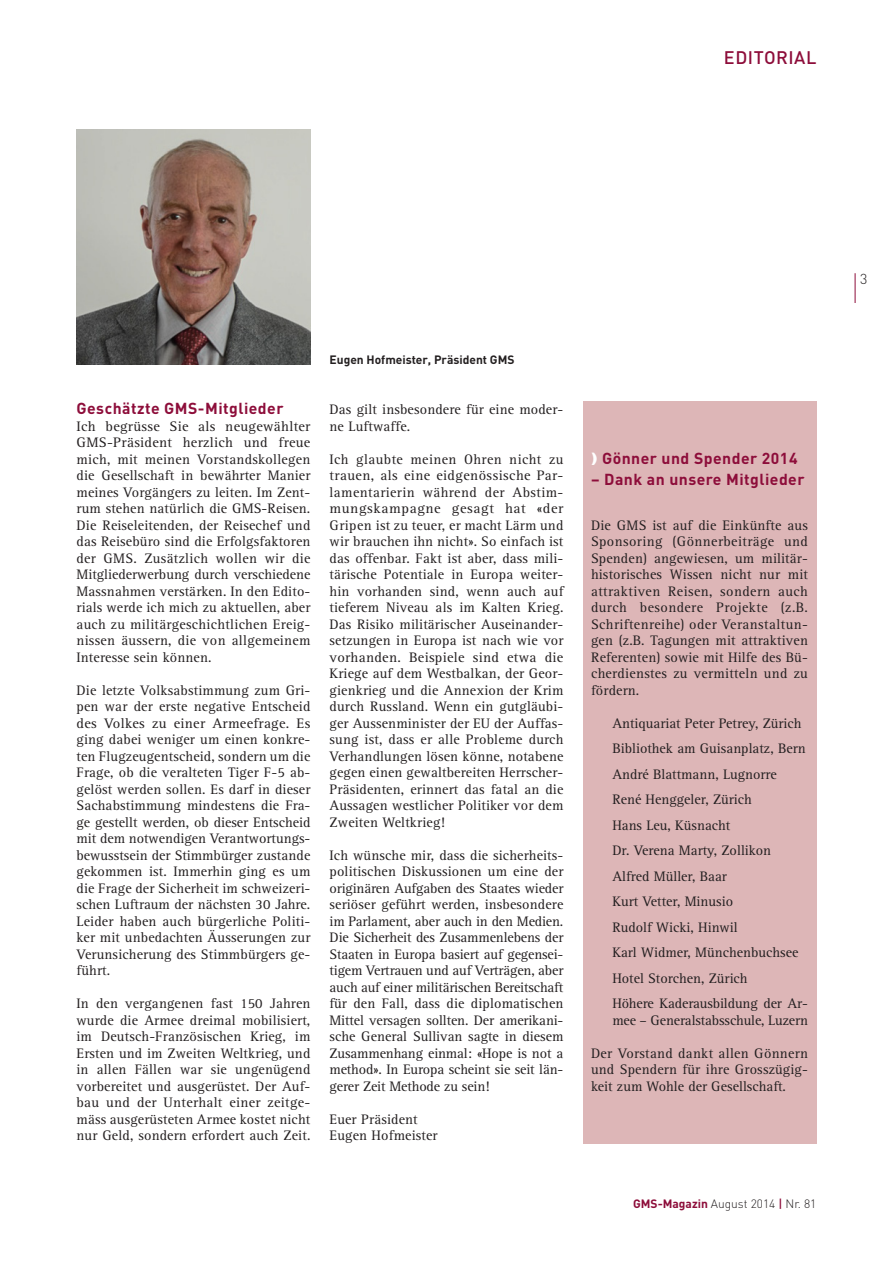
<style>
.page{position:relative;width:893px;height:1263px;background:#fff}
.page>*{position:absolute;margin:0;border:0;box-sizing:border-box;transform-origin:0 0}
.t1{font:500 18px "DIN";letter-spacing:.03em;color:#8d0d3a}
.t2{font:700 15.75px "DIN";letter-spacing:.03em;color:#8d0d3a}
.t3{font:14.25px/16.5px "Rotis Serif";color:#231f20;text-align:justify}
.t4{font:300 14.25px "DIN";color:#231f20}
.t5{font:700 12px "DIN";color:#231f20}
.t6{font:300 12px "DIN";color:#231f20}
.s1{color:#fff}
.s2{font-weight:700;color:#8d0d3a}
.s3{font-weight:500;color:#8d0d3a}
</style>
<div class="page">
<img style="left:77px;top:130px;width:233px;height:234px">
<div style="left:583px;top:402px;width:233px;height:742px;background:#ddb6b7"></div>
<hr style="left:855px;top:273px;width:1px;height:30px;background:#8d0d3a">
<p class="t1" style="left:724px;top:46px;width:94px">EDITORIAL</p>
<p class="t2" style="left:77px;top:398px;width:208px">Geschätzte GMS-Mitglieder</p>
<p class="t3" style="left:77px;top:418px;width:235px">Ich begrüsse Sie als neugewählter GMS-Präsident herzlich und freue mich, mit meinen Vorstandskollegen die Gesellschaft in bewährter Manier meines Vorgängers zu leiten. Im Zent&shy;rum stehen natürlich die GMS-Reisen.<br>Die Reiseleitenden, der Reisechef und das Reisebüro sind die Erfolgsfaktoren der GMS. Zusätzlich wollen wir die Mitgliederwerbung durch verschiedene Massnahmen verstärken. In den Edito&shy;rials werde ich mich zu aktuellen, aber auch zu militärgeschichtlichen Ereig&shy;nissen äussern, die von allgemeinem Interesse sein können.</p>
<p class="t3" style="left:77px;top:682px;width:235px">Die letzte Volksabstimmung zum Gri&shy;pen war der erste negative Entscheid des Volkes zu einer Armeefrage. Es ging dabei weniger um einen konkre&shy;ten Flugzeugentscheid, sondern um die Frage, ob die veralteten Tiger F-5 ab&shy;gelöst werden sollen. Es darf in dieser Sachabstimmung mindestens die Fra&shy;ge gestellt werden, ob dieser Entscheid mit dem notwendigen Verantwortungs&shy;bewusstsein der Stimmbürger zustande gekommen ist. Immerhin ging es um die Frage der Sicherheit im schweizeri&shy;schen Luftraum der nächsten 30 Jahre.<br>Leider haben auch bürgerliche Politi&shy;ker mit unbedachten Äusserungen zur Verunsicherung des Stimmbürgers ge&shy;führt.</p>
<p class="t3" style="left:77px;top:995px;width:235px">In den vergangenen fast 150 Jahren wurde die Armee dreimal mobilisiert, im Deutsch-Französischen Krieg, im Ersten und im Zweiten Weltkrieg, und in allen Fällen war sie ungenügend vorbereitet und ausgerüstet. Der Auf&shy;bau und der Unterhalt einer zeitge&shy;mäss ausgerüsteten Armee kostet nicht nur Geld, sondern erfordert auch Zeit.</p>
<p class="t5" style="left:330px;top:352px;width:187px">Eugen Hofmeister, Präsident GMS</p>
<p class="t3" style="left:330px;top:401px;width:235px">Das gilt insbesondere für eine moder&shy;ne Luftwaffe.</p>
<p class="t3" style="left:330px;top:451px;width:235px">Ich glaubte meinen Ohren nicht zu trauen, als eine eidgenössische Par&shy;lamentarierin während der Abstim&shy;mungskampagne gesagt hat «der Gripen ist zu teuer, er macht Lärm und wir brauchen ihn nicht». So einfach ist das offenbar. Fakt ist aber, dass mili&shy;tärische Potentiale in Europa weiter&shy;hin vorhanden sind, wenn auch auf tieferem Niveau als im Kalten Krieg.<br>Das Risiko militärischer Auseinander&shy;setzungen in Europa ist nach wie vor vorhanden. Beispiele sind etwa die Kriege auf dem Westbalkan, der Geor&shy;gienkrieg und die Annexion der Krim durch Russland. Wenn ein gutgläubi&shy;ger Aussenminister der EU der Auffas&shy;sung ist, dass er alle Probleme durch Verhandlungen lösen könne, notabene gegen einen gewaltbereiten Herrscher-Präsidenten, erinnert das fatal an die Aussagen westlicher Politiker vor dem Zweiten Weltkrieg!</p>
<p class="t3" style="left:330px;top:847px;width:235px">Ich wünsche mir, dass die sicherheits&shy;politischen Diskussionen um eine der originären Aufgaben des Staates wieder seriöser geführt werden, insbesondere im Parlament, aber auch in den Medien.<br>Die Sicherheit des Zusammenlebens der Staaten in Europa basiert auf gegensei&shy;tigem Vertrauen und auf Verträgen, aber auch auf einer militärischen Bereitschaft für den Fall, dass die diplomatischen Mittel versagen sollten. Der amerikani&shy;sche General Sullivan sagte in diesem Zusammenhang einmal: «Hope is not a method». In Europa scheint sie seit län&shy;gerer Zeit Methode zu sein!</p>
<p class="t3" style="left:330px;top:1111px;width:110px">Euer Präsident<br>Eugen Hofmeister</p>
<p class="t2" style="left:591px;top:448px;width:208px"><span class="s1">❫</span> Gönner und Spender 2014</p>
<p class="t2" style="left:591px;top:469px;width:215px">– Dank an unsere Mitglieder</p>
<p class="t3" style="left:591px;top:517px;width:218px">Die GMS ist auf die Einkünfte aus Sponsoring (Gönnerbeiträge und Spenden) angewiesen, um militär&shy;historisches Wissen nicht nur mit attraktiven Reisen, sondern auch durch besondere Projekte (z.B.<br>Schriftenreihe) oder Veranstaltun&shy;gen (z.B. Tagungen mit attraktiven Referenten) sowie mit Hilfe des Bü&shy;cherdienstes zu vermitteln und zu fördern.</p>
<p class="t3" style="left:612px;top:710px;width:197px;line-height:25.5px;text-align:left">Antiquariat Peter Petrey, Zürich<br>Bibliothek am Guisanplatz, Bern<br>André Blattmann, Lugnorre<br>René Henggeler, Zürich<br>Hans Leu, Küsnacht<br>Dr. Verena Marty, Zollikon<br>Alfred Müller, Baar<br>Kurt Vetter, Minusio<br>Rudolf Wicki, Hinwil<br>Karl Widmer, Münchenbuchsee<br>Hotel Storchen, Zürich<br>Höhere Kaderausbildung der Ar-</p>
<p class="t3" style="left:612px;top:1012px;width:197px">mee – Generalstabsschule, Luzern</p>
<p class="t3" style="left:591px;top:1045px;width:218px">Der Vorstand dankt allen Gönnern und Spendern für ihre Grosszügig&shy;keit zum Wohle der Gesellschaft.</p>
<p class="t6" style="left:633px;top:1196px;width:185px"><span class="s2">GMS-Magazin</span> August 2014 <span class="s3">|</span> Nr. 81</p>
<p class="t4" style="left:860px;top:270px;width:9px">3</p>
</div>
